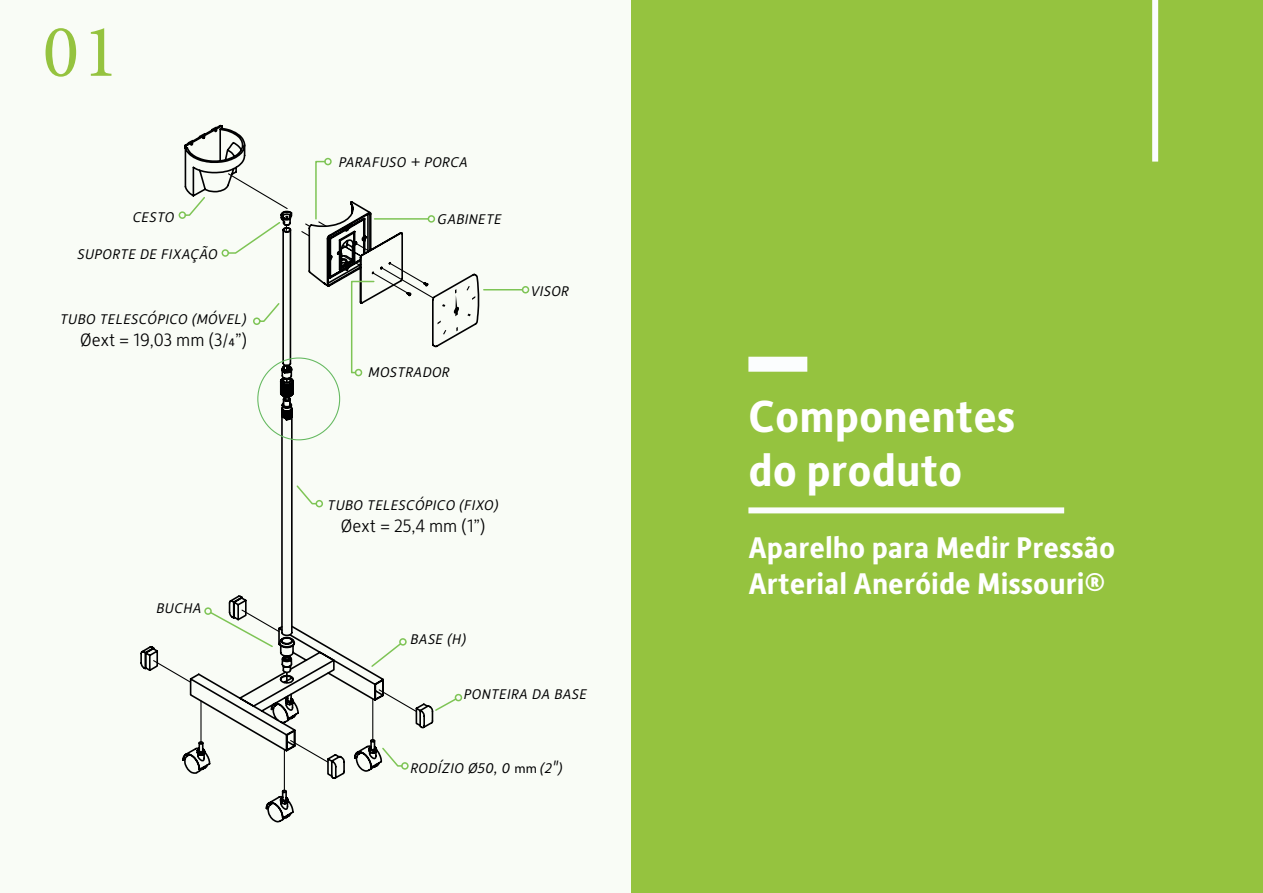
<style>
.page{position:relative;width:1263px;height:893px;background:#fff}
.page>*{position:absolute;margin:0;border:0;box-sizing:border-box;transform-origin:0 0}
.t1{font:75px "Minion Pro";color:#95c33f}
.t2{font:700 45px/54px "Alber New";color:#fff}
.t3{font:700 30px/36px "Alber New";color:#fff}
.t4{font:italic 300 18px "Alber New";color:#000001}
.t5{font:300 18px "Alber New";color:#000001}
.s1{font-family:"Myriad Pro";font-weight:400;font-style:normal;font-size:13.5px}
</style>
<div class="page">
<div style="left:0;top:0;width:631px;height:893px;background:#f9fcf6"></div>
<svg style="left:140px;top:410px;width:294px;height:319px"></svg>
<svg style="left:184px;top:124px;width:296px;height:224px"></svg>
<div style="left:401px;top:762px;width:8px;height:8px;border:2px solid #7ec455;border-radius:50%"></div>
<svg style="left:295px;top:484px;width:23px;height:21px"></svg>
<div style="left:316px;top:500px;width:7px;height:7px;border:2px solid #7ec455;border-radius:50%"></div>
<svg style="left:179px;top:197px;width:26px;height:22px"></svg>
<div style="left:399px;top:638px;width:8px;height:8px;border:2px solid #7ec455;border-radius:50%"></div>
<svg style="left:435px;top:697px;width:23px;height:14px"></svg>
<div style="left:455px;top:694px;width:7px;height:7px;border:2px solid #7ec455;border-radius:50%"></div>
<svg style="left:181px;top:610px;width:222px;height:213px"></svg>
<div style="left:204px;top:607px;width:8px;height:8px;border:2px solid #7ec455;border-radius:50%"></div>
<hr style="left:484px;top:289px;width:38px;height:1px;background:#7ec455">
<div style="left:522px;top:286px;width:7px;height:7px;border:2px solid #7ec455;border-radius:50%"></div>
<svg style="left:472px;top:296px;width:3px;height:4px"></svg>
<svg style="left:437px;top:321px;width:4px;height:3px"></svg>
<svg style="left:466px;top:286px;width:4px;height:4px"></svg>
<svg style="left:443px;top:330px;width:3px;height:4px"></svg>
<svg style="left:454px;top:289px;width:5px;height:27px"></svg>
<hr style="left:374px;top:218px;width:54px;height:2px;background:#7ec455">
<div style="left:428px;top:215px;width:7px;height:8px;border:2px solid #7ec455;border-radius:50%"></div>
<div style="left:222px;top:249px;width:7px;height:8px;border:2px solid #7ec455;border-radius:50%"></div>
<svg style="left:227px;top:160px;width:148px;height:250px"></svg>
<div style="left:324px;top:158px;width:8px;height:7px;border:2px solid #7ec455;border-radius:50%"></div>
<div style="left:631px;top:0;width:632px;height:893px;background:#95c33f"></div>
<div style="left:748px;top:357px;width:59px;height:15px;background:#fbfdfe"></div>
<div style="left:748px;top:507px;width:316px;height:6px;background:#fbfdfe"></div>
<div style="left:1152px;top:0;width:6px;height:162px;background:#fbfdfe"></div>
<h1 class="t1" style="left:43px;top:2px;width:77px">01</h1>
<p class="t4" style="left:133px;top:204px;width:43px">CESTO</p>
<p class="t4" style="left:77px;top:241px;width:142px">SUPORTE DE FIXAÇÃO</p>
<p class="t4" style="left:60px;top:306px;width:188px">TUBO TELESCÓPICO (MÓVEL)</p>
<p class="t5" style="left:80px;top:328px;width:168px">Øext = 19,03 mm (3/₄”)</p>
<p class="t4" style="left:157px;top:595px;width:47px">BUCHA</p>
<p class="t4" style="left:339px;top:149px;width:131px">PARAFUSO + PORCA</p>
<p class="t4" style="left:437px;top:206px;width:66px">GABINETE</p>
<p class="t4" style="left:369px;top:359px;width:83px">MOSTRADOR</p>
<p class="t4" style="left:531px;top:278px;width:40px">VISOR</p>
<p class="t4" style="left:328px;top:492px;width:173px">TUBO TELESCÓPICO (FIXO)</p>
<p class="t5" style="left:341px;top:514px;width:146px">Øext = 25,4 mm (1”)</p>
<p class="t4" style="left:411px;top:626px;width:58px">BASE (H)</p>
<p class="t4" style="left:464px;top:681px;width:125px">PONTEIRA DA BASE</p>
<p class="t4" style="left:411px;top:754px;width:154px">RODÍZIO Ø50, 0 <span class="s1">mm</span> (2")</p>
<h2 class="t2" style="left:748px;top:388px;width:268px">Componentes do produto</h2>
<h3 class="t3" style="left:748px;top:528px;width:368px">Aparelho para Medir Pressão<br>Arterial Aneróide Missouri®</h3>
</div>
